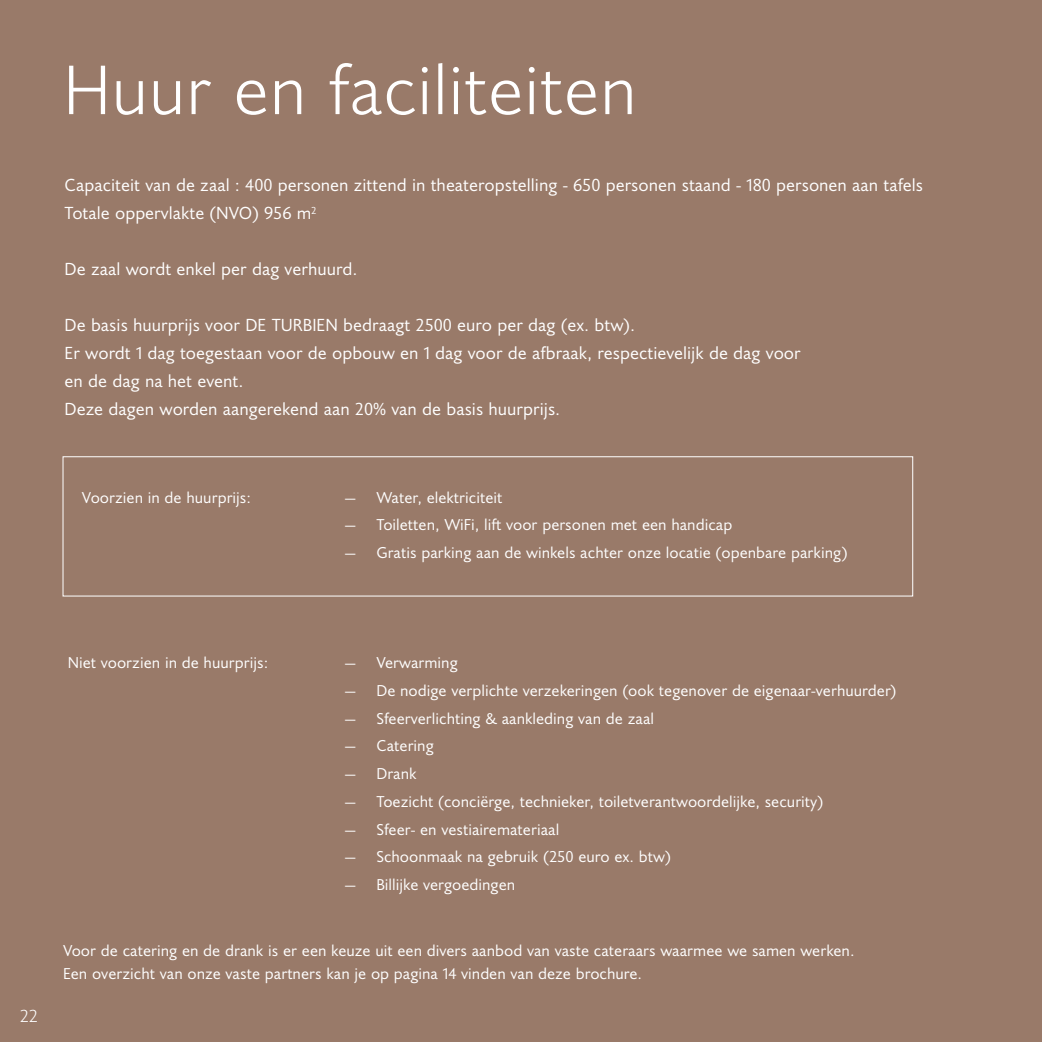
<style>
.page{position:relative;width:1042px;height:1042px;background:#997a69}
.page>*{position:absolute;margin:0;border:0;box-sizing:border-box;transform-origin:0 0}
.t1{font:300 70px "Joanna Sans Nova";color:#fff}
.t2{font:17.5px/28px "Joanna Sans Nova";color:#fff}
.t3{font:300 17.5px "Joanna Sans Nova";color:#fff}
.t4{font:15.75px/22.8px "Joanna Sans Nova";color:#fff}
</style>
<div class="page">
<div style="left:63px;top:456px;width:850px;height:140px;border:1px solid #fff"></div>
<h1 class="t1" style="left:63px;top:41px;width:575px">Huur en faciliteiten</h1>
<p class="t2" style="left:65px;top:171px;width:860px">Capaciteit van de zaal : 400 personen zittend in theateropstelling - 650 personen staand - 180 personen aan tafels<br>Totale oppervlakte (NVO) 956 m<sup>2</sup></p>
<p class="t2" style="left:65px;top:255px;width:294px">De zaal wordt enkel per dag verhuurd.</p>
<p class="t2" style="left:65px;top:311px;width:738px">De basis huurprĳs voor DE TURBIEN bedraagt 2500 euro per dag (ex. btw).<br>Er wordt 1 dag toegestaan voor de opbouw en 1 dag voor de afbraak, respectievelĳk de dag voor en de dag na het event.<br>Deze dagen worden aangerekend aan 20% van de basis huurprĳs.</p>
<p class="t4" style="left:82px;top:485px;width:171px">Voorzien in de huurprĳs:</p>
<p class="t4" style="left:345px;top:485px;width:159px">— Water, elektriciteit</p>
<p class="t4" style="left:345px;top:513px;width:389px">— Toiletten, WiFi, lift voor personen met een handicap</p>
<p class="t4" style="left:345px;top:541px;width:504px">— Gratis parking aan de winkels achter onze locatie (openbare parking)</p>
<p class="t3" style="left:20px;top:1004px;width:20px">22</p>
<p class="t4" style="left:68px;top:651px;width:202px">Niet voorzien in de huurprĳs:</p>
<p class="t4" style="left:345px;top:651px;width:114px">— Verwarming</p>
<p class="t4" style="left:345px;top:678px;width:553px">— De nodige verplichte verzekeringen (ook tegenover de eigenaar-verhuurder)</p>
<p class="t4" style="left:345px;top:706px;width:311px">— Sfeerverlichting &amp; aankleding van de zaal</p>
<p class="t4" style="left:345px;top:734px;width:90px">— Catering</p>
<p class="t4" style="left:345px;top:762px;width:73px">— Drank</p>
<p class="t4" style="left:345px;top:789px;width:480px">— Toezicht (conciërge, technieker, toiletverantwoordelĳke, security)</p>
<p class="t4" style="left:345px;top:817px;width:216px">— Sfeer- en vestiairemateriaal</p>
<p class="t4" style="left:345px;top:845px;width:327px">— Schoonmaak na gebruik (250 euro ex. btw)</p>
<p class="t4" style="left:345px;top:872px;width:172px">— Billĳke vergoedingen</p>
<p class="t4" style="left:63px;top:938px;width:793px">Voor de catering en de drank is er een keuze uit een divers aanbod van vaste cateraars waarmee we samen werken.<br>Een overzicht van onze vaste partners kan je op pagina 14 vinden van deze brochure.</p>
</div>
